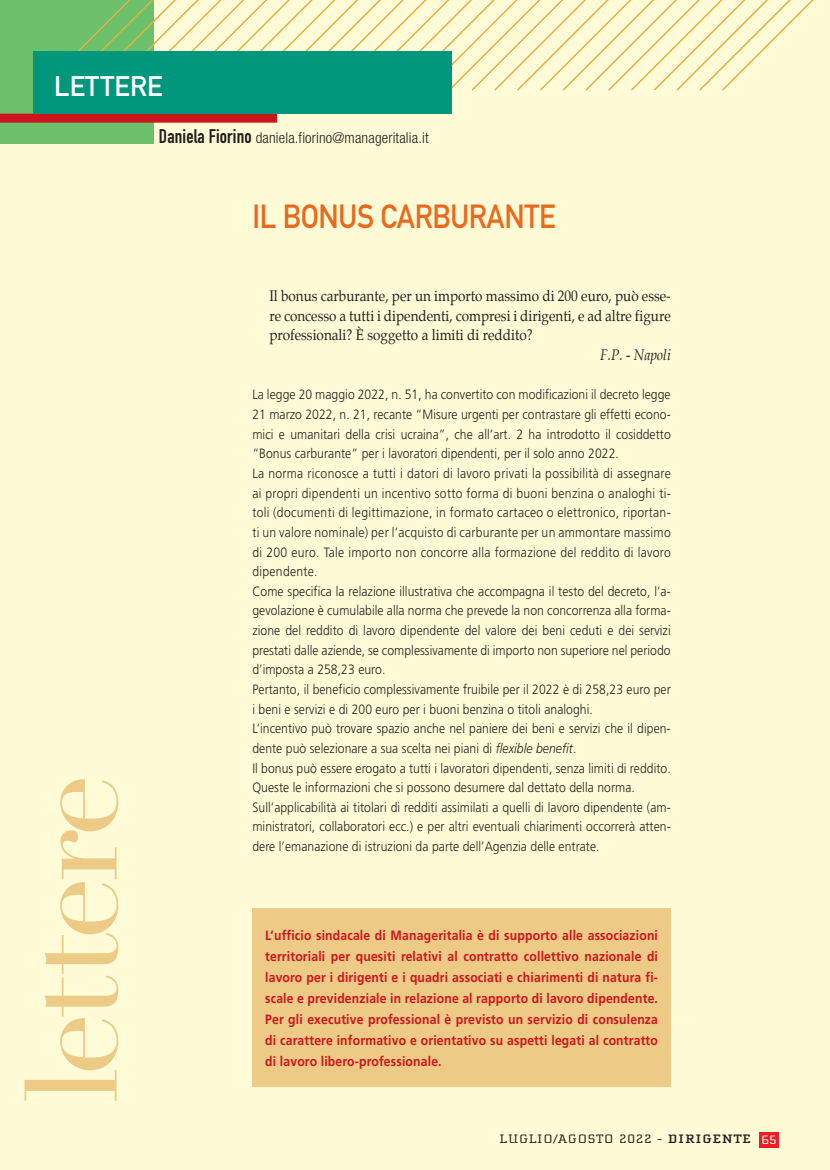
<style>
.page{position:relative;width:830px;height:1170px;background:#fff}
.page>*{position:absolute;margin:0;border:0;box-sizing:border-box;transform-origin:0 0}
.t1{font:127.5px "Didot LH";letter-spacing:-.05em;color:#edca86}
.t2{font:33px "DIN Mittelschrift";letter-spacing:-.01em;color:#e86a1f;scale:.9 1}
.t3{font:27.9px "DIN Mittelschrift";color:#fff}
.t4{font:15px/19.6px "Palatino";color:#231f20;text-align:justify;scale:.9 1}
.t5{font:300 condensed 15px "Helvetica Neue";letter-spacing:.01em;color:#231f20}
.t6{font:italic 15px "Palatino";color:#231f20;scale:.9 1}
.t7{font:300 13.5px/19.6px "Frutiger LT Std";letter-spacing:.005em;color:#231f20;scale:.9 1}
.t8{font:700 13.5px/20.9px "Frutiger LT Std";letter-spacing:.015em;color:#cd151d;text-align:justify;scale:.9 1}
.t9{font:12.6px "Cholla Slab";letter-spacing:.05em;color:#231f20;scale:1.2 1}
.t10{font:12.6px "Cholla Slab";color:#fff;scale:1.2 1}
.s1{font-family:"DIN Engschrift";font-weight:400;font-stretch:normal;font-size:19.5px}
.s2{font-style:italic}
.s3{font-weight:700}
</style>
<div class="page">
<div style="left:0;top:0;width:829px;height:1169px;background:#fffbd6"></div>
<div style="left:0;top:0;width:153px;height:143px;background:#6bc069"></div>
<div style="left:758px;top:1131px;width:20px;height:16px;background:#ee1d23"></div>
<div style="left:0;top:114px;width:277px;height:9px;background:#cd151d"></div>
<svg style="left:77px;top:0;width:737px;height:92px"></svg>
<div style="left:33px;top:51px;width:418px;height:63px;background:#00977d"></div>
<hr style="left:0;top:0;width:1px;height:143px;background:#d6f0fb">
<div style="left:252px;top:908px;width:418px;height:178px;background:#edca86"></div>
<h3 class="t3" style="left:54px;top:70px;width:110px">LETTERE</h3>
<p class="t5" style="left:159px;top:129px;width:271px"><span class="s1">Daniela Fiorino</span> daniela.fiorino@manageritalia.it</p>
<h2 class="t2" style="left:252px;top:197px;width:338px">IL BONUS CARBURANTE</h2>
<h1 class="t1" style="left:-4px;top:1104px;width:332px;rotate:-90deg">lettere</h1>
<p class="t4" style="left:269px;top:286px;width:447px">Il bonus carburante, per un importo massimo di 200 euro, può esse&shy;re concesso a tutti i dipendenti, compresi i dirigenti, e ad altre figure professionali? È soggetto a limiti di reddito?</p>
<p class="t6" style="left:600px;top:346px;width:80px">F.P. - Napoli</p>
<p class="t7" style="left:252px;top:385px;width:466px">La legge 20 maggio 2022, n. 51, ha convertito con modificazioni il decreto legge 21 marzo 2022, n. 21, recante “Misure urgenti per contrastare gli effetti econo&shy;mici e umanitari della crisi ucraina”, che all’art. 2 ha introdotto il cosiddetto “Bonus carburante” per i lavoratori dipendenti, per il solo anno 2022.<br>La norma riconosce a tutti i datori di lavoro privati la possibilità di assegnare ai propri dipendenti un incentivo sotto forma di buoni benzina o analoghi ti&shy;toli (documenti di legittimazione, in formato cartaceo o elettronico, riportan&shy;ti un valore nominale) per l’acquisto di carburante per un ammontare massimo di 200 euro. Tale importo non concorre alla formazione del reddito di lavoro dipendente.<br>Come specifica la relazione illustrativa che accompagna il testo del decreto, l’a&shy;gevolazione è cumulabile alla norma che prevede la non concorrenza alla forma&shy;zione del reddito di lavoro dipendente del valore dei beni ceduti e dei servizi prestati dalle aziende, se complessivamente di importo non superiore nel periodo d’imposta a 258,23 euro.<br>Pertanto, il beneficio complessivamente fruibile per il 2022 è di 258,23 euro per i beni e servizi e di 200 euro per i buoni benzina o titoli analoghi.<br>L’incentivo può trovare spazio anche nel paniere dei beni e servizi che il dipen&shy;dente può selezionare a sua scelta nei piani di <span class="s2">flexible benefit</span>.<br>Il bonus può essere erogato a tutti i lavoratori dipendenti, senza limiti di reddito.<br>Queste le informazioni che si possono desumere dal dettato della norma.<br>Sull’applicabilità ai titolari di redditi assimilati a quelli di lavoro dipendente (am&shy;ministratori, collaboratori ecc.) e per altri eventuali chiarimenti occorrerà atten&shy;dere l’emanazione di istruzioni da parte dell’Agenzia delle entrate.</p>
<p class="t8" style="left:265px;top:925px;width:438px">L’ufficio sindacale di Manageritalia è di supporto alle associazioni territoriali per quesiti relativi al contratto collettivo nazionale di lavoro per i dirigenti e i quadri associati e chiarimenti di natura fi&shy;scale e previdenziale in relazione al rapporto di lavoro dipendente.<br>Per gli executive professional è previsto un servizio di consulenza di carattere informativo e orientativo su aspetti legati al contratto di lavoro libero-professionale.</p>
<p class="t9" style="left:499px;top:1132px;width:211px">LUGLIO/AGOSTO 2022 - <span class="s3">DIRIGENTE</span></p>
<p class="t10" style="left:761px;top:1133px;width:14px">65</p>
</div>
